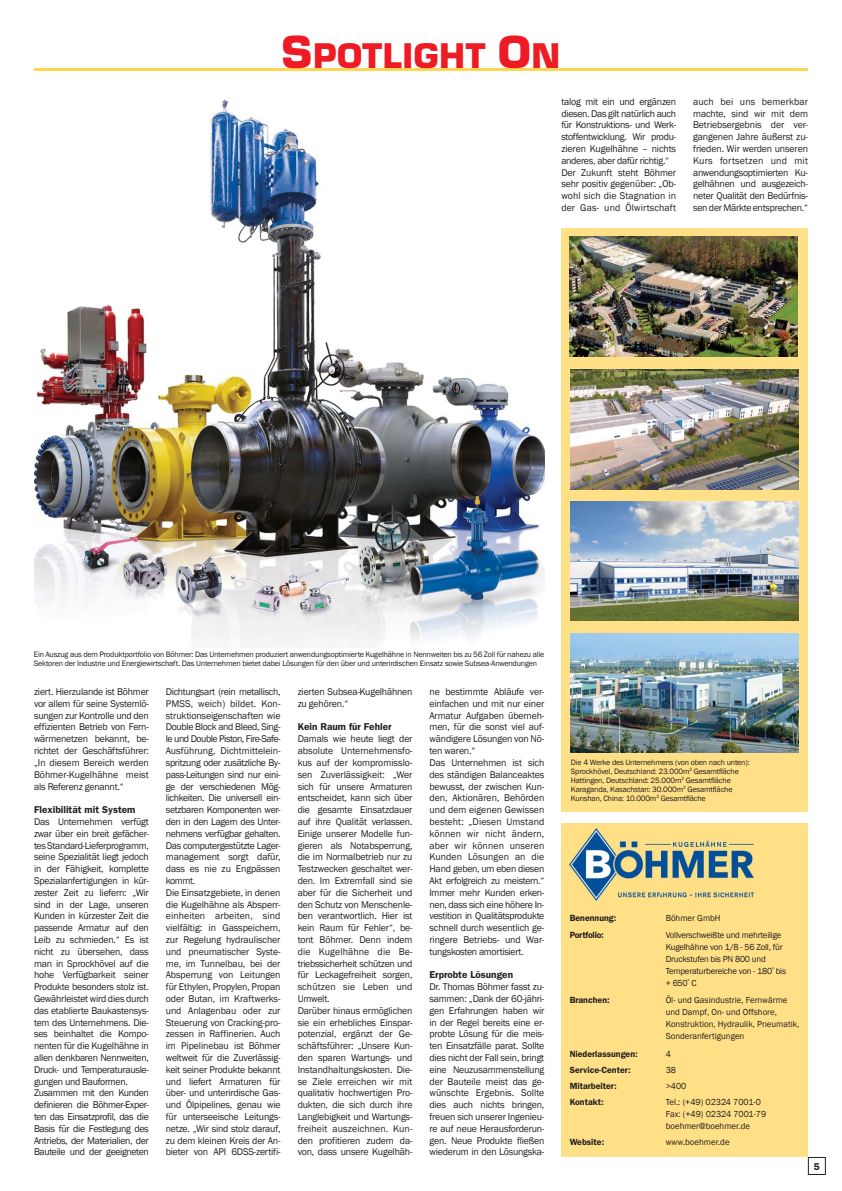
<style>
.page{position:relative;width:842px;height:1191px;background:#fff}
.page>*{position:absolute;margin:0;border:0;box-sizing:border-box;transform-origin:0 0}
.t1{font:700 33px "Eurostile";letter-spacing:.015em;color:#ed1c24}
.t2{font:10px/11.8px "Franklin Gothic";letter-spacing:-.02em;color:#231f20}
.t3{font:600 10px "Franklin Gothic";color:#231f20}
.t4{font:9px/12px "Franklin Gothic";color:#231f20}
.t5{font:9px/12px "Franklin Gothic";letter-spacing:-.025em;color:#231f20}
.t6{font:600 9px "Franklin Gothic";color:#231f20}
.t7{font:600 9px "Franklin Gothic";letter-spacing:-.025em;color:#231f20}
.t8{font:8px/9px "Franklin Gothic";letter-spacing:-.02em;color:#231f20}
.s1{font-size:43px}
.s2{font-family:"Frutiger";font-weight:300}
</style>
<div class="page">
<svg style="left:808px;top:1157px;width:18px;height:18px"></svg>
<hr style="left:34px;top:68px;width:774px;height:2px;background:#ffd64f">
<img style="left:34px;top:100px;width:510px;height:547px">
<div style="left:561px;top:823px;width:247px;height:334px;background:#ffe087"></div>
<img style="left:570px;top:828px;width:184px;height:72px">
<div style="left:561px;top:228px;width:247px;height:583px;background:#ffe087"></div>
<img style="left:570px;top:237px;width:227px;height:120px">
<img style="left:571px;top:369px;width:228px;height:120px">
<img style="left:571px;top:502px;width:228px;height:119px">
<img style="left:571px;top:633px;width:228px;height:119px">
<h1 class="t1" style="left:282px;top:44px;width:280px"><span class="s1">S</span>POTLIGHT <span class="s1">O</span>N</h1>
<p class="t2" style="left:561px;top:95px;width:116px">talog mit ein und ergänzen diesen. Das gilt natürlich auch für Konstruktions- und Werk&shy;stoffentwicklung. Wir produ&shy;zieren Kugelhähne – nichts anderes, aber dafür richtig.“<br>Der Zukunft steht Böhmer sehr positiv gegenüber: „Ob&shy;wohl sich die Stagnation in der Gas- und Ölwirtschaft</p>
<p class="t2" style="left:693px;top:95px;width:116px;text-align:justify">auch bei uns bemerkbar machte, sind wir mit dem Betriebsergebnis der ver&shy;gangenen Jahre äußerst zu&shy;frieden. Wir werden unseren Kurs fortsetzen und mit anwendungsoptimierten Ku&shy;gelhähnen und ausgezeich&shy;neter Qualität den Bedürfnis&shy;sen der Märkte entsprechen.“</p>
<p class="t8" style="left:34px;top:650px;width:512px">Ein Auszug aus dem Produktportfolio von Böhmer: Das Unternehmen produziert anwendungsoptimierte Kugelhähne in Nennweiten bis zu 56 Zoll für nahezu alle<br>Sektoren der Industrie und Energiewirtschaft. Das Unternehmen bietet dabei Lösungen für den über und unterirdischen Einsatz sowie Subsea-Anwendungen</p>
<p class="t2" style="left:34px;top:685px;width:116px;text-align:justify">ziert. Hierzulande ist Böhmer vor allem für seine Systemlö&shy;sungen zur Kontrolle und den effizienten Betrieb von Fern&shy;wärmenetzen bekannt, be&shy;richtet der Geschäftsführer: „In diesem Bereich werden Böhmer-Kugelhähne meist als Referenz genannt.“</p>
<p class="t3" style="left:34px;top:806px;width:103px">Flexibilität mit System</p>
<p class="t2" style="left:34px;top:815px;width:116px">Das Unternehmen verfügt zwar über ein breit gefächer&shy;tes Standard-Lieferprogramm, seine Spezialität liegt jedoch in der Fähigkeit, komplette<br>Spezialanfertigungen in kür&shy;zester Zeit zu liefern: „Wir sind in der Lage, unseren<br>Kunden in kürzester Zeit die passende Armatur auf den<br>Leib zu schmieden.“ Es ist nicht zu übersehen, dass man in Sprockhövel auf die hohe Verfügbarkeit seiner<br>Produkte besonders stolz ist.<br>Gewährleistet wird dies durch das etablierte Baukastensys&shy;tem des Unternehmens. Die&shy;ses beinhaltet die Kompo&shy;nenten für die Kugelhähne in allen denkbaren Nennweiten,<br>Druck- und Temperaturausle&shy;gungen und Bauformen.<br>Zusammen mit den Kunden definieren die Böhmer-Exper&shy;ten das Einsatzprofil, das die<br>Basis für die Festlegung des<br>Antriebs, der Materialien, der<br>Bauteile und der geeigneten</p>
<p class="t2" style="left:166px;top:685px;width:116px">Dichtungsart (rein metallisch,<br>PMSS, weich) bildet. Kon&shy;struktionseigenschaften wie<br>Double Block and Bleed, Sing&shy;le und Double Piston, Fire-Safe-<br>Ausführung, Dichtmittelein&shy;spritzung oder zusätzliche By&shy;pass-Leitungen sind nur eini&shy;ge der verschiedenen Mög&shy;lichkeiten. Die universell ein&shy;setzbaren Komponenten wer&shy;den in den Lagern des Unter&shy;nehmens verfügbar gehalten.<br>Das computergestützte Lager&shy;management sorgt dafür, dass es nie zu Engpässen kommt.<br>Die Einsatzgebiete, in denen die Kugelhähne als Absperr&shy;einheiten arbeiten, sind vielfältig: in Gasspeichern, zur Regelung hydraulischer und pneumatischer Syste&shy;me, im Tunnelbau, bei der<br>Absperrung von Leitungen für Ethylen, Propylen, Propan oder Butan, im Kraftwerks&shy;und Anlagenbau oder zur<br>Steuerung von Cracking-pro&shy;zessen in Raffinerien. Auch im Pipelinebau ist Böhmer weltweit für die Zuverlässig&shy;keit seiner Produkte bekannt und liefert Armaturen für über- und unterirdische Gas&shy;und Ölpipelines, genau wie für unterseeische Leitungs&shy;netze. „Wir sind stolz darauf, zu dem kleinen Kreis der An&shy;bieter von API 6DSS-zertifi-</p>
<p class="t2" style="left:298px;top:685px;width:116px">zierten Subsea-Kugelhäh nen zu gehören.“</p>
<p class="t3" style="left:298px;top:723px;width:95px">Kein Raum für Fehler</p>
<p class="t2" style="left:298px;top:733px;width:116px">Damals wie heute liegt der absolute Unternehmensfo&shy;kus auf der kompromisslo&shy;sen Zuverlässigkeit: „Wer sich für unsere Armaturen entscheidet, kann sich über die gesamte Einsatzdauer auf ihre Qualität verlassen.<br>Einige unserer Modelle fun&shy;gieren als Notabsperrung, die im Normalbetrieb nur zu<br>Testzwecken geschaltet wer&shy;den. Im Extremfall sind sie aber für die Sicherheit und den Schutz von Menschenle&shy;ben verantwortlich. Hier ist kein Raum für Fehler“, be&shy;tont Böhmer. Denn indem die Kugelhähne die Be&shy;triebssicherheit schützen und für Leckagefreiheit sorgen, schützen sie Leben und<br>Umwelt.<br>Darüber hinaus ermöglichen sie ein erhebliches Einspar&shy;potenzial, ergänzt der Ge&shy;schäftsführer: „Unsere Kun&shy;den sparen Wartungs- und<br>Instandhaltungskosten. Die&shy;se Ziele erreichen wir mit qualitativ hochwertigen Pro&shy;dukten, die sich durch ihre<br>Langlebigkeit und Wartungs&shy;freiheit auszeichnen. Kun&shy;den profitieren zudem da&shy;von, dass unsere Kugelhäh-</p>
<p class="t2" style="left:429px;top:685px;width:116px">ne bestimmte Abläufe ver&shy;einfachen und mit nur einer<br>Armatur Aufgaben überneh&shy;men, für die sonst viel auf&shy;wändigere Lösungen von Nö&shy;ten waren.“<br>Das Unternehmen ist sich des ständigen Balanceaktes bewusst, der zwischen Kun&shy;den, Aktionären, Behörden und dem eigenen Gewissen besteht: „Diesen Umstand können wir nicht ändern, aber wir können unseren<br>Kunden Lösungen an die<br>Hand geben, um eben diesen<br>Akt erfolgreich zu meistern.“<br>Immer mehr Kunden erken&shy;nen, dass sich eine höhere In&shy;vestition in Qualitätsprodukte schnell durch wesentlich ge&shy;ringere Betriebs- und War&shy;tungskosten amortisiert.</p>
<p class="t3" style="left:429px;top:971px;width:85px">Erprobte Lösungen</p>
<p class="t2" style="left:429px;top:980px;width:116px;text-align:justify">Dr. Thomas Böhmer fasst zu&shy;sammen: „Dank der 60-jähri&shy;gen Erfahrungen haben wir in der Regel bereits eine er&shy;probte Lösung für die meis&shy;ten Einsatzfälle parat. Sollte dies nicht der Fall sein, bringt eine Neuzusammenstellung der Bauteile meist das ge&shy;wünschte Ergebnis. Sollte dies auch nichts bringen, freuen sich unserer Ingenieu&shy;re auf neue Herausforderun&shy;gen. Neue Produkte fließen wiederum in den Lösungska-</p>
<p class="t8" style="left:571px;top:757px;width:180px">Die 4 Werke des Unternehmens (von oben nach unten):<br>Sprockhövel, Deutschland: 23.000m<sup>2</sup> Gesamtfläche Hattingen, Deutschland: 25.000m<sup>2</sup> Gesamtfläche Karaganda, Kasachstan: 30.000m<sup>2</sup> Gesamtfläche Kunshan, China: 10.000m<sup>2</sup> Gesamtfläche</p>
<p class="t6" style="left:570px;top:914px;width:48px">Benennung:</p>
<p class="t4" style="left:666px;top:911px;width:56px">Böhmer GmbH</p>
<p class="t7" style="left:570px;top:932px;width:36px">Portfolio:</p>
<p class="t5" style="left:666px;top:929px;width:122px">Vollverschweißte und mehrteilige<br>Kugelhähne von 1/8 - 56 Zoll, für<br>Druckstufen bis PN 800 und<br>Temperaturbereiche von - 180<span class="s2">˚</span> bis + 650<span class="s2">˚</span> C</p>
<p class="t6" style="left:570px;top:997px;width:42px">Branchen:</p>
<p class="t4" style="left:666px;top:994px;width:135px">Öl- und Gasindustrie, Fernwärme und Dampf, On- und Offshore,<br>Konstruktion, Hydraulik, Pneumatik,<br>Sonderanfertigungen</p>
<p class="t6" style="left:570px;top:1050px;width:70px">Niederlassungen:</p>
<p class="t4" style="left:666px;top:1047px;width:7px">4</p>
<p class="t6" style="left:570px;top:1066px;width:63px">Service-Center:</p>
<p class="t4" style="left:666px;top:1063px;width:12px">38</p>
<p class="t6" style="left:570px;top:1082px;width:49px">Mitarbeiter:</p>
<p class="t4" style="left:666px;top:1079px;width:22px">&gt;400</p>
<p class="t6" style="left:570px;top:1099px;width:36px">Kontakt:</p>
<p class="t4" style="left:666px;top:1096px;width:102px">Tel.: (+49) 02324 7001-0<br>Fax: (+49) 02324 7001-79 boehmer@boehmer.de</p>
<p class="t6" style="left:570px;top:1139px;width:36px">Website:</p>
<p class="t4" style="left:666px;top:1136px;width:65px">www.boehmer.de</p>
<p class="t3" style="left:814px;top:1162px;width:7px">5</p>
</div>
